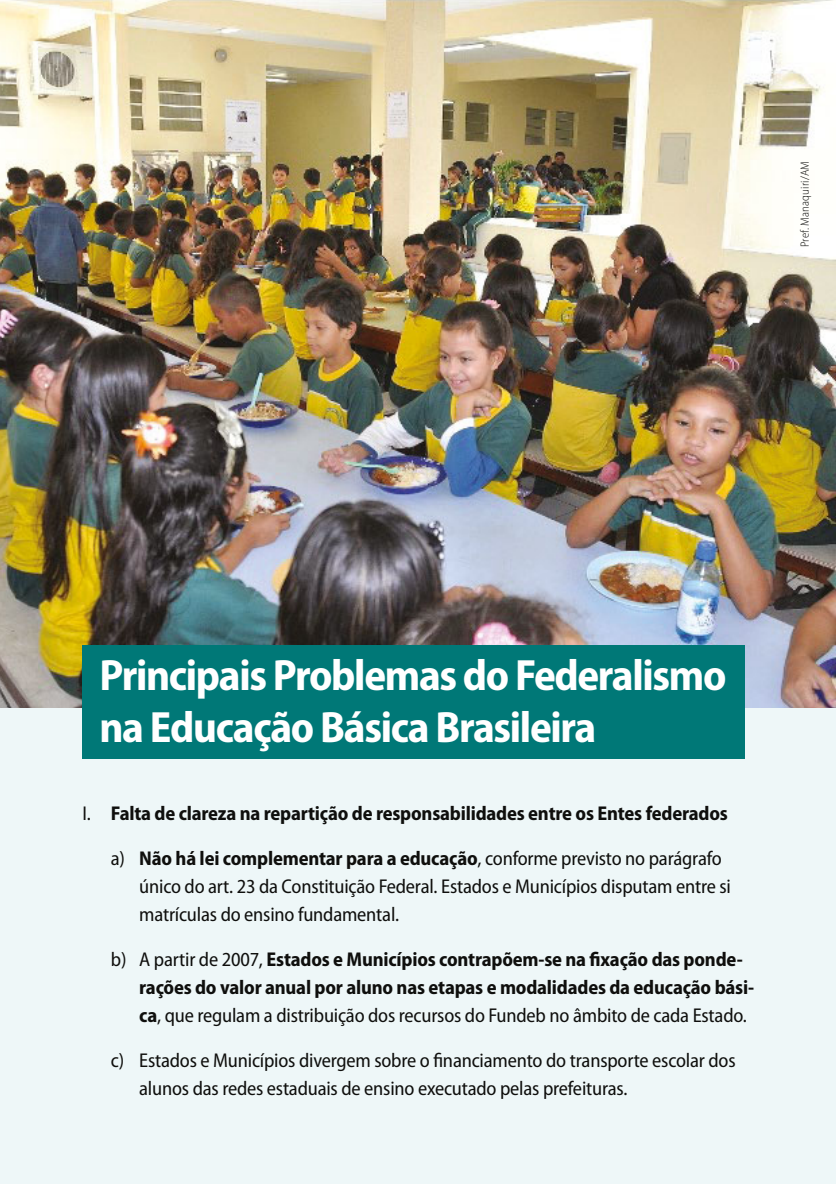
<style>
.page{position:relative;width:836px;height:1184px;background:#fff}
.page>*{position:absolute;margin:0;border:0;box-sizing:border-box;transform-origin:0 0}
.t1{font:700 semi-condensed 44px/52px "Myriad Pro";letter-spacing:-.03em;color:#fff}
.t2{font:semi-condensed 20px/28px "Myriad Pro";letter-spacing:-.01em;color:#0f0f0d}
.t3{font:700 semi-condensed 20px/28px "Myriad Pro";letter-spacing:-.01em;color:#0f0f0d}
.t4{font:300 semi-condensed 12px "Myriad Pro";letter-spacing:.01em;color:#0f0f0d}
.s1{font-weight:400}
.s2{font-weight:700}
</style>
<div class="page">
<div style="left:0;top:0;width:835px;height:1183px;background:#eef7f8"></div>
<img style="left:0;top:0;width:835px;height:707px">
<div style="left:82px;top:645px;width:662px;height:113px;background:#007877"></div>
<p class="t4" style="left:797px;top:247px;width:87px;rotate:-90deg">Pref. Manaquiri/AM</p>
<h1 class="t1" style="left:99px;top:653px;width:628px">Principais Problemas do Federalismo na Educação Básica Brasileira</h1>
<p class="t3" style="left:82px;top:800px;width:646px"><span class="s1">I.</span> Falta de clareza na repartição de responsabilidades entre os Entes federados</p>
<p class="t2" style="left:139px;top:845px;width:593px;text-indent:-28px">a) <span class="s2">Não há lei complementar para a educação</span>, conforme previsto no parágrafo único do art. 23 da Constituição Federal. Estados e Municípios disputam entre si matrículas do ensino fundamental.</p>
<p class="t3" style="left:139px;top:946px;width:616px;text-indent:-28px"><span class="s1">b) A partir de 2007,</span> Estados e Municípios contrapõem-se na fixação das ponde&shy;rações do valor anual por aluno nas etapas e modalidades da educação bási&shy;ca<span class="s1">, que regulam a distribuição dos recursos do Fundeb no âmbito de cada Estado.</span></p>
<p class="t2" style="left:139px;top:1047px;width:597px;text-indent:-28px">c) Estados e Municípios divergem sobre o financiamento do transporte escolar dos alunos das redes estaduais de ensino executado pelas prefeituras.</p>
</div>
